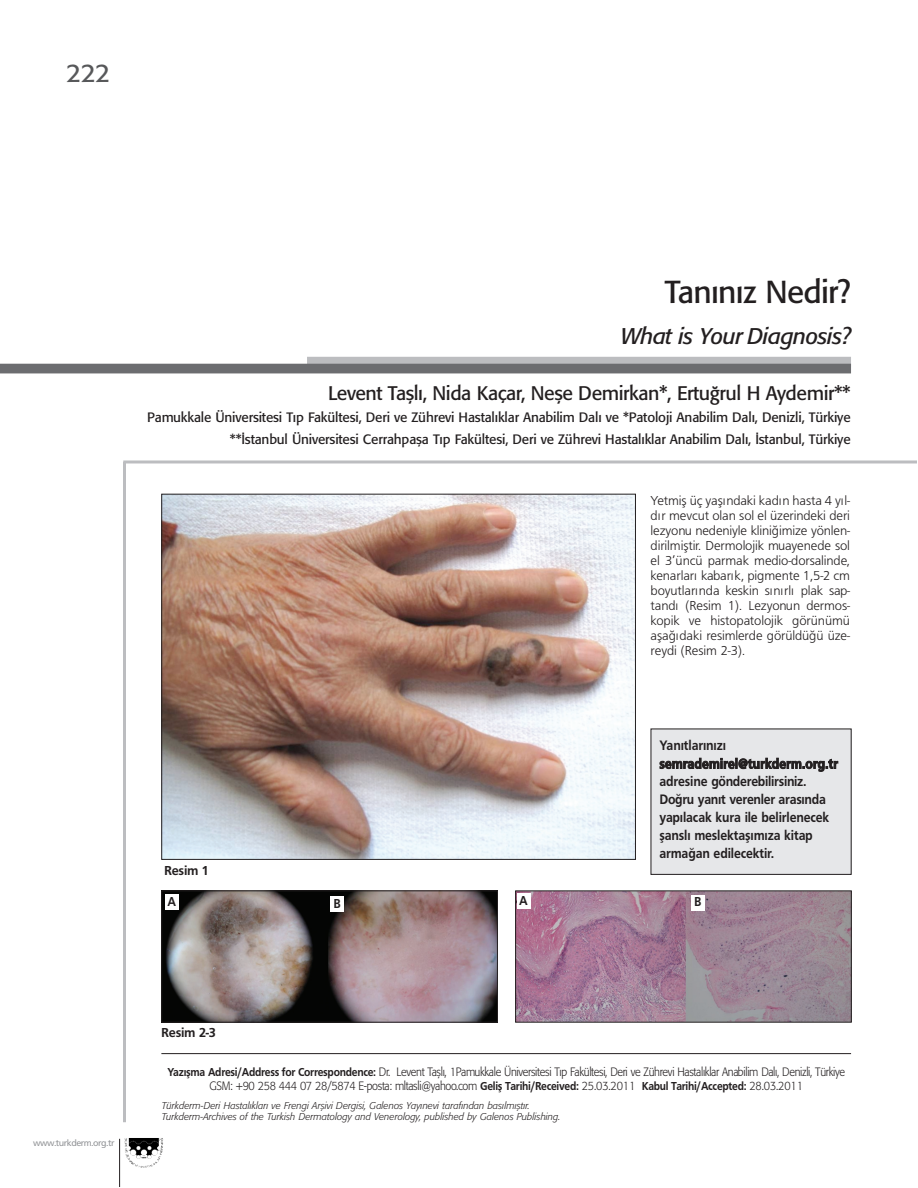
<style>
.page{position:relative;width:918px;height:1188px;background:#fff}
.page>*{position:absolute;margin:0;border:0;box-sizing:border-box;transform-origin:0 0}
.t1{font:31.5px "Formata Tr";letter-spacing:-.025em;color:#231f20}
.t2{font:25.5px "Formata Tr";color:#57585a}
.t3{font:22.5px "Formata Italic Tr";letter-spacing:-.025em;color:#231f20}
.t4{font:19.5px "Formata Tr";letter-spacing:-.025em;color:#231f20}
.t5{font:14.25px/18px "Frugal Bold Tr";letter-spacing:-.01em;color:#231f20;scale:.9 1}
.t6{font:13.5px/15px "Frugal Normal Tr";letter-spacing:-.01em;color:#231f20;text-align:justify}
.t7{font:13.5px/22.2px "Formata Tr";letter-spacing:-.01em;color:#231f20;text-align:right}
.t8{font:13.5px "Frugal Bold Tr";letter-spacing:-.02em;color:#231f20}
.t9{font:13.5px "Frugal Bold Tr";letter-spacing:-.02em;color:#231f20;scale:.92 1}
.t10{font:12px/13.5px "Formata Light Tr";letter-spacing:-.03em;color:#231f20;text-align:center;scale:.9 1}
.t11{font:9.75px/11.2px "Formata Light Ita Tr";color:#231f20}
.t12{font:9px "Frutiger Roman";letter-spacing:-.055em;color:#939598}
.s1{font-family:"Frugal Bold Tr"}
</style>
<div class="page">
<svg style="left:307px;top:357px;width:544px;height:7px;background:#b8b9bc"></svg>
<div style="left:0;top:364px;width:851px;height:9px;background:#6c6d70"></div>
<hr style="left:123px;top:460px;width:793px;height:3px;background:#bcbdc0">
<hr style="left:123px;top:462px;width:3px;height:660px;background:#bcbdc0">
<hr style="left:161px;top:1053px;width:690px;height:1px;background:#231f20">
<img style="left:163px;top:496px;width:471px;height:362px">
<img style="left:163px;top:893px;width:333px;height:127px">
<div style="left:161px;top:891px;width:337px;height:131px;border:1px solid #231f20"></div>
<img style="left:517px;top:893px;width:333px;height:127px">
<div style="left:651px;top:729px;width:200px;height:145px;background:#e6e7e9"></div>
<div style="left:165px;top:895px;width:13px;height:15px;background:#fff"></div>
<div style="left:331px;top:896px;width:13px;height:15px;background:#fff"></div>
<div style="left:517px;top:893px;width:13px;height:16px;background:#fff"></div>
<div style="left:691px;top:895px;width:14px;height:15px;background:#fff"></div>
<img style="left:125px;top:1138px;width:38px;height:29px">
<hr style="left:119px;top:1139px;width:1px;height:47px;background:#231f20">
<h2 class="t2" style="left:66px;top:62px;width:45px">222</h2>
<h1 class="t1" style="left:665px;top:278px;width:188px">Ta nı nız Ne dir?</h1>
<h3 class="t3" style="left:621px;top:326px;width:232px">What is Yo ur Di ag no sis?</h3>
<h3 class="t4" style="left:328px;top:384px;width:524px">Levent Taşlı, Nida Kaçar, Neşe Demirkan*, Ertuğrul H Aydemir**</h3>
<p class="t7" style="left:147px;top:407px;width:705px">Pamukkale Üniversitesi Tıp Fakültesi, Deri ve Zührevi Hastalıklar Anabilim Dalı ve *Patoloji Anabilim Dalı, Denizli, Türkiye **İstanbul Üniversitesi Cerrahpaşa Tıp Fakültesi, Deri ve Zührevi Hastalıklar Anabilim Dalı, İstanbul, Türkiye</p>
<p class="t6" style="left:651px;top:494px;width:201px">Yetmiş üç yaşındaki kadın hasta 4 yıl&shy;dır mevcut olan sol el üzerindeki deri lezyonu nedeniyle kliniğimize yönlen&shy;dirilmiştir. Dermolojik muayenede sol el 3’üncü parmak medio-dorsalinde, kenarları kabarık, pigmente 1,5-2 cm boyutlarında keskin sınırlı plak sap&shy;tandı (Resim 1). Lezyonun dermos&shy;kopik ve histopatolojik görünümü aşağıdaki resimlerde görüldüğü üze&shy;reydi (Resim 2-3).</p>
<p class="t8" style="left:164px;top:866px;width:46px">Resim 1</p>
<p class="t5" style="left:659px;top:738px;width:200px">Ya n›t la r› n› z› semrademirel@turkderm.org.tr ad re si ne gön de re bi lir si niz.<br>Do€ ru ya n›t ve ren ler ara s›n da ya p› la cak ku ra ile be lir le ne cek flans l› mes lek ta fl› m› za ki tap<br>ar ma €an edi le cek tir.</p>
<p class="t9" style="left:168px;top:896px;width:11px">A</p>
<p class="t9" style="left:333px;top:898px;width:10px">B</p>
<p class="t9" style="left:519px;top:895px;width:11px">A</p>
<p class="t9" style="left:694px;top:897px;width:10px">B</p>
<p class="t12" style="left:33px;top:1139px;width:83px">www.turk derm.org.tr</p>
<p class="t8" style="left:161px;top:1028px;width:56px">Resim 2-3</p>
<p class="t10" style="left:167px;top:1066px;width:755px"><span class="s1">Ya z›fl ma Ad re si/Ad dress for Cor res pon den ce:</span> Dr. Levent Taşlı, 1Pamukkale Üniversitesi Tıp Fakültesi, Deri ve Zührevi Hastalıklar Anabilim Dalı, Denizli, Türkiye<br>GSM: +90 258 444 07 28/5874 E-posta: mltasli@yahoo.com <span class="s1">Geliş Tarihi/Received:</span> 25.03.2011 <span class="s1">Kabul Tarihi/Accepted:</span> 28.03.2011</p>
<p class="t11" style="left:162px;top:1101px;width:400px">Türk derm-De ri Has ta lık la rı ve Fren gi Ar şi vi Der gi si, Ga le nos Ya yı ne vi ta ra f›n dan ba s›l m›fl t›r.<br>Turk derm-Arc hi ves of the Tur kish Der ma to logy and Ve ne ro logy, pub lis hed by Ga le nos Pub lis hing.</p>
</div>
